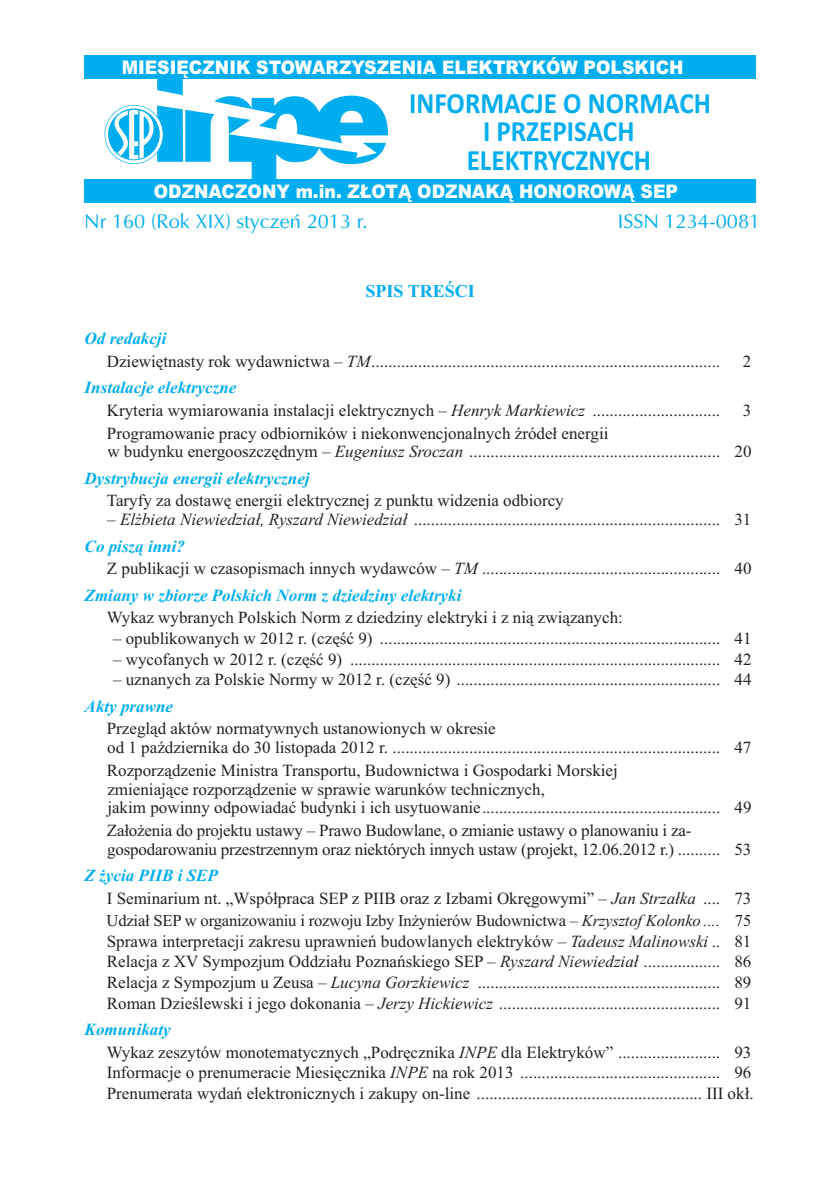
<style>
.page{position:relative;width:840px;height:1191px;background:#fff}
.page>*{position:absolute;margin:0;border:0;box-sizing:border-box;transform-origin:0 0}
.t1{font:700 29.4px/28.2px "Calibri";color:#00aeef;text-align:center;scale:.92 1}
.t2{font:20px "Ottawa";color:#00aeef}
.t3{font:900 18.8px "Arial";color:#fff;scale:.92 1}
.t4{font:700 18px "Times New Roman";color:#00aeef}
.t5{font:17px/18.8px "Times New Roman";color:#231f20}
.t6{font:italic 700 17px "Times New Roman";color:#00aeef}
.t7{font:16.6px "Times New Roman";letter-spacing:-.015em;color:#231f20}
.s1{font-style:inherit}
.s2{font-style:italic}
</style>
<div class="page">
<div style="left:85px;top:55px;width:670px;height:24px;background:#00aeef"></div>
<div style="left:85px;top:179px;width:670px;height:24px;background:#00aeef"></div>
<svg style="left:104px;top:79px;width:284px;height:100px"></svg>
<p class="t3" style="left:122px;top:61px;width:612px">MIESI<span class="s1">E</span>CZNIK STOWARZYSZENIA ELEKTRYKÓW POLSKICH</p>
<h1 class="t1" style="left:409px;top:92px;width:329px">INFORMACJE O NORMACH<br>I PRZEPISACH<br>ELEKTRYCZNYCH</h1>
<p class="t3" style="left:154px;top:184px;width:571px">ODZNACZONY m.in. Z£OT¥ ODZNAK¥ HONOROW¥ SEP</p>
<p class="t2" style="left:84px;top:213px;width:284px">Nr 160 (Rok XIX) styczeñ 2013 r.</p>
<p class="t2" style="left:617px;top:213px;width:144px">ISSN 1234-0081</p>
<p class="t4" style="left:365px;top:285px;width:111px">SPIS TREŒCI</p>
<p class="t6" style="left:85px;top:333px;width:83px">Od redakcji</p>
<p class="t6" style="left:85px;top:382px;width:153px">Instalacje elektryczne</p>
<p class="t5" style="left:107px;top:353px;width:614px">Dziewiêtnasty rok wydawnictwa – <span class="s2">TM</span>..................................................................................</p>
<p class="t5" style="left:742px;top:353px;width:10px">2</p>
<p class="t5" style="left:107px;top:402px;width:614px">Kryteria wymiarowania instalacji elektrycznych – <span class="s2">Henryk Markiewicz</span> ..............................</p>
<p class="t5" style="left:742px;top:402px;width:10px">3</p>
<p class="t5" style="left:107px;top:425px;width:645px">Programowanie pracy odbiorników i niekonwencjonalnych Ÿróde³ energii<br>w budynku energooszczêdnym – <span class="s2">Eugeniusz Sroczan</span> ........................................................... 20</p>
<p class="t6" style="left:85px;top:472px;width:226px">Dystrybucja energii elektrycznej</p>
<p class="t5" style="left:107px;top:493px;width:458px">Taryfy za dostawê energii elektrycznej z punktu widzenia odbiorcy</p>
<p class="t5" style="left:107px;top:512px;width:645px">– <span class="s2">El¿bieta Niewiedzia³, Ryszard Niewiedzia³</span> ........................................................................ 31</p>
<p class="t6" style="left:85px;top:540px;width:102px">Co pisz¹ inni?</p>
<p class="t6" style="left:85px;top:589px;width:378px">Zmiany w zbiorze Polskich Norm z dziedziny elektryki</p>
<p class="t5" style="left:107px;top:561px;width:645px">Z publikacji w czasopismach innych wydawców – <span class="s2">TM</span> ........................................................ 40</p>
<p class="t5" style="left:107px;top:610px;width:517px">Wykaz wybranych Polskich Norm z dziedziny elektryki i z ni¹ zwi¹zanych:</p>
<p class="t5" style="left:113px;top:630px;width:639px">– opublikowanych w 2012 r. (czêœæ 9) ................................................................................ 41</p>
<p class="t5" style="left:113px;top:651px;width:639px">– wycofanych w 2012 r. (czêœæ 9) ....................................................................................... 42</p>
<p class="t5" style="left:113px;top:672px;width:639px">– uznanych za Polskie Normy w 2012 r. (czêœæ 9) .............................................................. 44</p>
<p class="t6" style="left:85px;top:700px;width:90px">Akty prawne</p>
<p class="t5" style="left:107px;top:721px;width:645px">Przegl¹d aktów normatywnych ustanowionych w okresie<br>od 1 paŸdziernika do 30 listopada 2012 r. ............................................................................. 47</p>
<p class="t5" style="left:107px;top:762px;width:645px">Rozporz¹dzenie Ministra Transportu, Budownictwa i Gospodarki Morskiej<br>zmieniaj¹ce rozporz¹dzenie w sprawie warunków technicznych,<br>jakim powinny odpowiadaæ budynki i ich usytuowanie........................................................ 49</p>
<p class="t5" style="left:107px;top:822px;width:645px">Za³o¿enia do projektu ustawy – Prawo Budowlane, o zmianie ustawy o planowaniu i za&shy;gospodarowaniu przestrzennym oraz niektórych innych ustaw (projekt, 12.06.2012 r.) .......... 53</p>
<p class="t6" style="left:85px;top:869px;width:135px">Z ¿ycia PIIB i SEP</p>
<p class="t5" style="left:107px;top:890px;width:645px">I Seminarium nt. „Wspó³praca SEP z PIIB oraz z Izbami Okrêgowymi” – <span class="s2">Jan Strza³ka</span> .... 73</p>
<p class="t7" style="left:106px;top:914px;width:646px">Udzia³ SEP w organizowaniu i rozwoju Izby In¿ynierów Budownictwa – <span class="s2">Krzysztof Kolonko ....</span> 75</p>
<p class="t5" style="left:107px;top:932px;width:645px;line-height:20.8px;text-align:justify">Sprawa interpretacji zakresu uprawnieñ budowlanych elektryków – <span class="s2">Tadeusz Malinowski</span> .. 81<br>Relacja z XV Sympozjum Oddzia³u Poznañskiego SEP – <span class="s2">Ryszard Niewiedzia³</span> .................. 86<br>Relacja z Sympozjum u Zeusa – <span class="s2">Lucyna Gorzkiewicz</span> ......................................................... 89<br>Roman Dzieœlewski i jego dokonania – <span class="s2">Jerzy Hickiewicz</span> .................................................... 91</p>
<p class="t5" style="left:107px;top:1043px;width:648px;line-height:20.8px">Wykaz zeszytów monotematycznych „Podrêcznika <span class="s2">INPE</span> dla Elektryków” ........................ 93<br>Informacje o prenumeracie Miesiêcznika <span class="s2">INPE</span> na rok 2013 ............................................... 96<br>Prenumerata wydañ elektronicznych i zakupy on-line ..................................................... III ok³.</p>
<p class="t6" style="left:85px;top:1023px;width:87px">Komunikaty</p>
</div>
